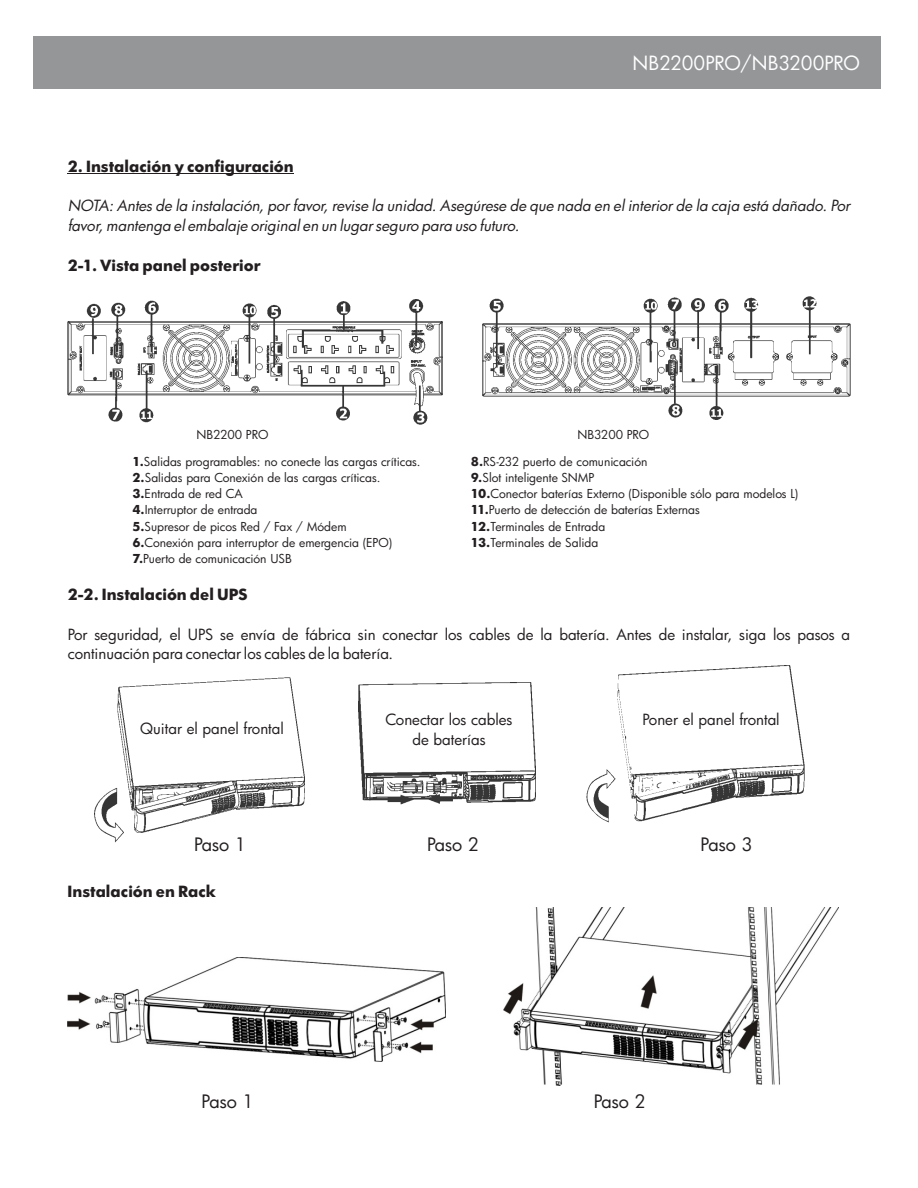
<style>
.page{position:relative;width:918px;height:1188px;background:#fff}
.page>*{position:absolute;margin:0;border:0;box-sizing:border-box;transform-origin:0 0}
.t1{font:19.05px "Futura";color:#fff}
.t2{font:18px "Futura";letter-spacing:-.01em;color:#231f20}
.t3{font:15px/19.8px "Futura";color:#231f20}
.t4{font:italic 15px/19.8px "Futura";color:#231f20}
.t5{font:700 15px "Futura";color:#231f20}
.t6{font:12px/16.2px "Futura";color:#231f20}
.s1{font-weight:700}
</style>
<div class="page">
<hr style="left:68px;top:173px;width:226px;height:1px;background:#231f20">
<img style="left:482px;top:297px;width:368px;height:123px">
<img style="left:68px;top:299px;width:374px;height:126px">
<img style="left:95px;top:678px;width:210px;height:164px">
<img style="left:358px;top:683px;width:178px;height:121px">
<img style="left:586px;top:666px;width:218px;height:156px">
<div style="left:34px;top:36px;width:847px;height:53px;background:#949698"></div>
<img style="left:68px;top:957px;width:377px;height:104px">
<img style="left:503px;top:908px;width:336px;height:178px">
<h1 class="t1" style="left:633px;top:56px;width:229px">NB2200PRO/NB3200PRO</h1>
<p class="t5" style="left:68px;top:160px;width:228px">2. Instalación y configuración</p>
<p class="t4" style="left:68px;top:197px;width:784px">NOTA: Antes de la instalación, por favor, revise la unidad. Asegúrese de que nada en el interior de la caja está dañado. Por favor, mantenga el embalaje original en un lugar seguro para uso futuro.</p>
<p class="t5" style="left:68px;top:260px;width:194px">2-1. Vista panel posterior</p>
<p class="t6" style="left:196px;top:428px;width:74px">NB2200 PRO</p>
<p class="t6" style="left:577px;top:428px;width:73px">NB3200 PRO</p>
<p class="t6" style="left:132px;top:455px;width:290px"><span class="s1">1.</span>Salidas programables: no conecte las cargas críticas.<br><span class="s1">2.</span>Salidas para Conexión de las cargas críticas.<br><span class="s1">3.</span>Entrada de red CA<br><span class="s1">4.</span>Interruptor de entrada<br><span class="s1">5.</span>Supresor de picos Red / Fax / Módem<br><span class="s1">6.</span>Conexión para interruptor de emergencia (EPO)<br><span class="s1">7.</span>Puerto de comunicación USB</p>
<p class="t6" style="left:471px;top:455px;width:329px"><span class="s1">8.</span>RS-232 puerto de comunicación<br><span class="s1">9.</span>Slot inteligente SNMP<br><span class="s1">10.</span>Conector baterías Externo (Disponible sólo para modelos L)<br><span class="s1">11.</span>Puerto de detección de baterías Externas<br><span class="s1">12.</span>Terminales de Entrada<br><span class="s1">13.</span>Terminales de Salida</p>
<p class="t5" style="left:68px;top:588px;width:181px">2-2. Instalación del UPS</p>
<p class="t3" style="left:68px;top:626px;width:784px">Por seguridad, el UPS se envía de fábrica sin conectar los cables de la batería. Antes de instalar, siga los pasos a continuación para conectar los cables de la batería.</p>
<p class="t3" style="left:140px;top:721px;width:145px">Quitar el panel frontal</p>
<p class="t3" style="left:385px;top:712px;width:129px;text-align:center">Conectar los cables de baterías</p>
<p class="t3" style="left:642px;top:712px;width:139px">Poner el panel frontal</p>
<h2 class="t2" style="left:194px;top:838px;width:53px">Paso 1</h2>
<h2 class="t2" style="left:427px;top:838px;width:53px">Paso 2</h2>
<h2 class="t2" style="left:700px;top:838px;width:53px">Paso 3</h2>
<p class="t5" style="left:68px;top:886px;width:150px">Instalación en Rack</p>
<h2 class="t2" style="left:202px;top:1095px;width:53px">Paso 1</h2>
<h2 class="t2" style="left:594px;top:1095px;width:53px">Paso 2</h2>
</div>
